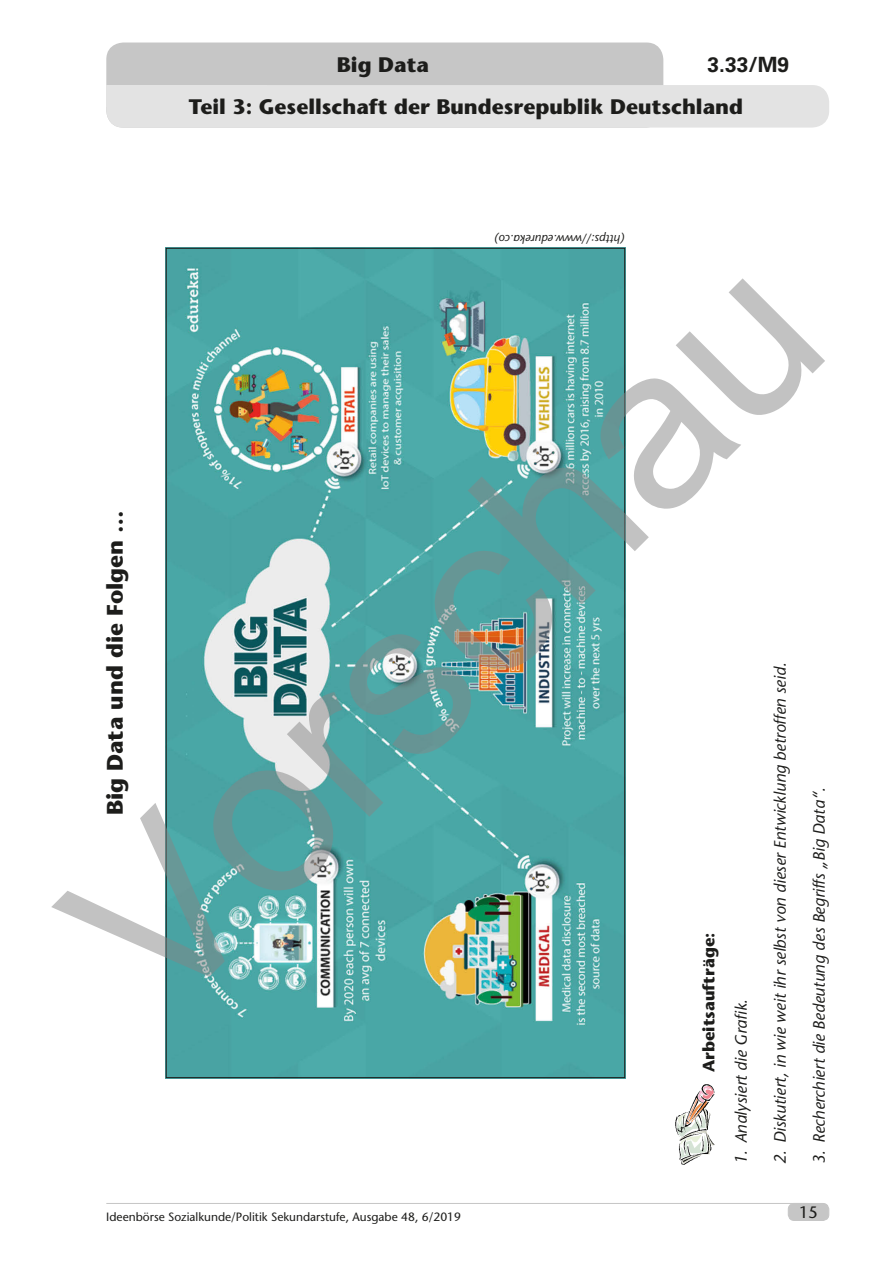
<style>
.page{position:relative;width:893px;height:1263px;background:#fff}
.page>*{position:absolute;margin:0;border:0;box-sizing:border-box;transform-origin:0 0}
.t1{font:225px "Arial";color:rgb(133 133 133/.5)}
.t2{font:700 22.5px "Stone Sans Std";color:#1d1d1b}
.t3{font:700 21px "Stone Sans Std";color:#1d1d1b}
.t4{font:700 21px "Univers LT Std";color:#1d1d1b}
.t5{font:italic 500 16.5px "Stone Sans Std";color:#1d1d1b}
.t6{font:700 16.5px "Stone Sans Std";color:#1d1d1b}
.t7{font:500 16.5px "Stone Sans Std";color:#1d1d1b}
.t8{font:500 12px "Stone Sans Std";color:#1d1d1b}
.t9{font:italic 500 12px "Stone Sans Std";color:#1d1d1b}
</style>
<div class="page">
<div style="left:106px;top:43px;width:557px;height:85px;background:#c6c6c6;border-radius:17px"></div>
<div style="left:106px;top:85px;width:723px;height:43px;background:#e3e3e3;border-radius:17px"></div>
<hr style="left:106px;top:1203px;width:702px;height:1px;background:#c6c6c6">
<div style="left:788px;top:1203px;width:41px;height:17px;background:#c6c6c6;border-radius:6px"></div>
<div style="left:788px;top:1203px;width:41px;height:18px;border:1px solid #c6c6c6;border-radius:6px"></div>
<img style="left:676px;top:1084px;width:39px;height:80px">
<img style="left:168px;top:250px;width:455px;height:826px">
<p class="t3" style="left:337px;top:52px;width:93px">Big Data</p>
<p class="t4" style="left:708px;top:52px;width:83px">3.33/M9</p>
<p class="t3" style="left:189px;top:94px;width:556px">Teil 3: Gesellschaft der Bundesrepublik Deutschland</p>
<p class="t9" style="left:625px;top:246px;width:132px;rotate:-180deg">(https://www.edureka.co)</p>
<h1 class="t1" style="left:-1px;top:856px;width:952px;rotate:-45deg">Vorschau</h1>
<h2 class="t2" style="left:102px;top:815px;width:306px;rotate:-90deg">Big Data und die Folgen …</h2>
<p class="t5" style="left:770px;top:1164px;width:503px;rotate:-90deg">2. Diskutiert, in wie weit ihr selbst von dieser Entwicklung betroffen seid.</p>
<p class="t5" style="left:809px;top:1164px;width:378px;rotate:-90deg">3. Recherchiert die Bedeutung des Begriffs „Big Data“.</p>
<p class="t6" style="left:699px;top:1072px;width:140px;rotate:-90deg">Arbeitsaufträge:</p>
<p class="t5" style="left:731px;top:1164px;width:167px;rotate:-90deg">1. Analysiert die Grafik.</p>
<p class="t8" style="left:106px;top:1209px;width:356px">Ideenbörse Sozialkunde/Politik Sekundarstufe, Ausgabe 48, 6/2019</p>
<p class="t7" style="left:799px;top:1202px;width:20px">15</p>
</div>
